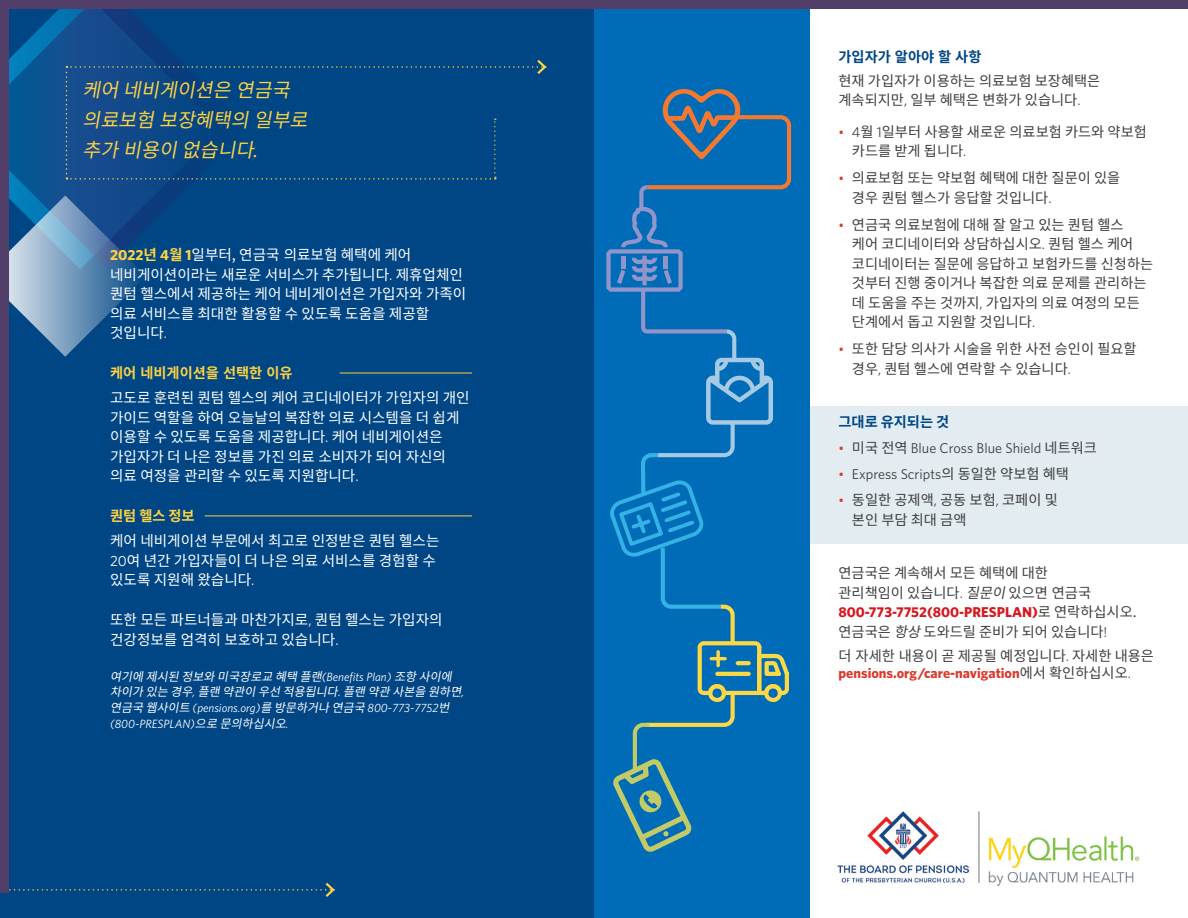
<style>
.page{position:relative;width:1188px;height:918px;background:#fff}
.page>*{position:absolute;margin:0;border:0;box-sizing:border-box;transform-origin:0 0}
.t1{font:italic 19.5px/30px "Noto Sans CJ Kkr";color:#fcd242}
.t2{font:14.7px/19.5px "Noto Sans CJ Kkr";color:#fff}
.t3{font:14.25px/19.5px "Noto Sans CJ Kkr";color:#3e3e3f}
.t4{font:14.25px "Whitney";color:#3e3e3f}
.t5{font:700 14.25px "Noto Sans CJ Kkr";color:#fcd242}
.t6{font:700 14.25px "Noto Sans CJ Kkr";color:#004684}
.t7{font:italic 12px/15.8px "Noto Sans CJ Kkr";color:#fff}
.s1{font-family:"Playfair Display"}
.s2{font-family:"Whitney";font-weight:700;color:#fcd242}
.s3{font-weight:700;color:#fcd242}
.s4{font-family:"Whitney"}
.s5{font-family:"Whitney";font-size:13.5px;color:#d53f33}
.s6{font-size:13.5px;color:#d53f33}
.s7{font-family:"Noto Sans CJ Kkr"}
.s8{font-style:italic}
.s9{font-family:"Whitney";font-weight:700;color:#d7171f}
.s10{font-family:"Whitney";font-weight:700;color:#db392a}
</style>
<div class="page">
<div style="left:781px;top:406px;width:407px;height:138px;background:#e3ecf0"></div>
<div style="left:0;top:0;width:595px;height:918px;background:#004684"></div>
<svg style="left:9px;top:9px;width:156px;height:219px"></svg>
<svg style="left:9px;top:195px;width:137px;height:162px"></svg>
<svg style="left:66px;top:57px;width:481px;height:123px"></svg>
<svg style="left:1px;top:882px;width:334px;height:15px"></svg>
<div style="left:0;top:0;width:9px;height:892px;background:#513f69"></div>
<hr style="left:340px;top:373px;width:132px;height:1px;background:#fcd242">
<hr style="left:205px;top:516px;width:267px;height:1px;background:#fcd242">
<img style="left:837px;top:811px;width:303px;height:75px">
<div style="left:594px;top:8px;width:216px;height:910px;background:#006bb6"></div>
<svg style="left:606px;top:89px;width:186px;height:763px"></svg>
<div style="left:0;top:0;width:1188px;height:9px;background:#513f69"></div>
<p class="t1" style="left:82px;top:76px;width:236px">케어 네비게이션은 연금국 의료보험 보장혜택의 일부로 추가 비용이 없습니다<span class="s1">.</span></p>
<p class="t2" style="left:110px;top:245px;width:358px"><span class="s2">2022</span><span class="s3">년</span> <span class="s2">4</span><span class="s3">월</span> <span class="s2">1</span>일부터, 연금국 의료보험 혜택에 케어 네비게이션이라는 새로운 서비스가 추가됩니다<span class="s4">.</span> 제휴업체인 퀀텀 헬스에서 제공하는 케어 네비게이션은 가입자와 가족이 의료 서비스를 최대한 활용할 수 있도록 도움을 제공할 것입니다<span class="s4">.</span></p>
<p class="t5" style="left:110px;top:365px;width:184px">케어 네비게이션을 선택한 이유</p>
<p class="t2" style="left:110px;top:388px;width:361px">고도로 훈련된 퀀텀 헬스의 케어 코디네이터가 가입자의 개인 가이드 역할을 하여 오늘날의 복잡한 의료 시스템을 더 쉽게 이용할 수 있도록 도움을 제공합니다<span class="s4">.</span> 케어 네비게이션은 가입자가 더 나은 정보를 가진 의료 소비자가 되어 자신의 의료 여정을 관리할 수 있도록 지원합니다<span class="s4">.</span></p>
<p class="t5" style="left:110px;top:508px;width:86px">퀀텀 헬스 정보</p>
<p class="t2" style="left:110px;top:532px;width:331px">케어 네비게이션 부문에서 최고로 인정받은 퀀텀 헬스는<br><span class="s4">20</span>여 년간 가입자들이 더 나은 의료 서비스를 경험할 수 있도록 지원해 왔습니다<span class="s4">.</span></p>
<p class="t2" style="left:110px;top:610px;width:334px">또한 모든 파트너들과 마찬가지로<span class="s4">,</span> 퀀텀 헬스는 가입자의 건강정보를 엄격히 보호하고 있습니다<span class="s4">.</span></p>
<p class="t7" style="left:110px;top:669px;width:359px">여기에제시된정보와미국장로교혜택플랜<span class="s4">(B e n efits Pla n)</span> 조항사이에 차이가 있는 경우<span class="s4">,</span> 플랜 약관이 우선 적용됩니다<span class="s4">.</span> 플랜 약관 사본을 원하면<span class="s4">, </span>연금국웹사이트<span class="s4">(pensions.org)</span>를방문하거나연금국<span class="s4">800-773-7752</span>번 <span class="s4">(800-PRESPLAN)</span>으로문의하십시오<span class="s4">.</span></p>
<p class="t6" style="left:838px;top:49px;width:145px">가입자가 알아야 할 사항</p>
<p class="t3" style="left:838px;top:71px;width:263px">현재 가입자가 이용하는 의료보험 보장혜택은 계속되지만<span class="s4">,</span> 일부 혜택은 변화가 있습니다<span class="s4">.</span></p>
<p class="t3" style="left:852px;top:122px;width:297px;text-indent:-14px"><span class="s5">•</span> <span class="s4">4</span>월 <span class="s4">1</span>일부터 사용할 새로운 의료보험 카드와 약보험 카드를 받게 됩니다<span class="s4">.</span></p>
<p class="t3" style="left:852px;top:169px;width:270px;text-indent:-14px"><span class="s5">•</span> 의료보험 또는 약보험 혜택에 대한 질문이 있을 경우 퀀텀 헬스가 응답할 것입니다<span class="s4">.</span></p>
<p class="t3" style="left:852px;top:215px;width:303px;text-indent:-14px"><span class="s5">•</span> 연금국 의료보험에 대해 잘 알고 있는 퀀텀 헬스 케어 코디네이터와 상담하십시오<span class="s4">.</span> 퀀텀 헬스 케어 코디네이터는 질문에 응답하고 보험카드를 신청하는 것부터 진행 중이거나 복잡한 의료 문제를 관리하는 데 도움을 주는 것까지<span class="s4">,</span> 가입자의 의료 여정의 모든 단계에서 돕고 지원할 것입니다<span class="s4">.</span></p>
<p class="t3" style="left:852px;top:340px;width:286px;text-indent:-14px"><span class="s5">•</span> 또한 담당 의사가 시술을 위한 사전 승인이 필요할 경우<span class="s4">,</span> 퀀텀 헬스에 연락할 수 있습니다<span class="s4">.</span></p>
<p class="t6" style="left:838px;top:414px;width:112px">그대로 유지되는 것</p>
<p class="t4" style="left:838px;top:439px;width:260px"><span class="s6">•</span> <span class="s7">미국 전역</span> Blue Cross Blue Shield <span class="s7">네트워크</span></p>
<p class="t4" style="left:838px;top:465px;width:232px"><span class="s6">•</span> Express Scripts<span class="s7">의 동일한 약보험 혜택</span></p>
<p class="t3" style="left:852px;top:491px;width:207px;text-indent:-14px"><span class="s5">•</span> 동일한 공제액<span class="s4">,</span> 공동 보험<span class="s4">,</span> 코페이 및 본인 부담 최대 금액</p>
<p class="t3" style="left:838px;top:564px;width:300px">연금국은 계속해서 모든 혜택에 대한<br>관리책임이 있습니다<span class="s4">.</span> <span class="s8">질문이</span>있으면 연금국<br><span class="s9">800-773-7752(800-PRESPLAN)</span>로 연락하십시오. 연금국은 <span class="s8">항상</span>도와드릴 준비가 되어 있습니다<span class="s4">!</span></p>
<p class="t3" style="left:838px;top:648px;width:317px;line-height:16.5px">더 자세한 내용이 곧 제공될 예정입니다<span class="s4">.</span> 자세한 내용은 <span class="s10">pensions.org/care-navigation</span>에서 확인하십시오<span class="s4">.</span></p>
</div>
